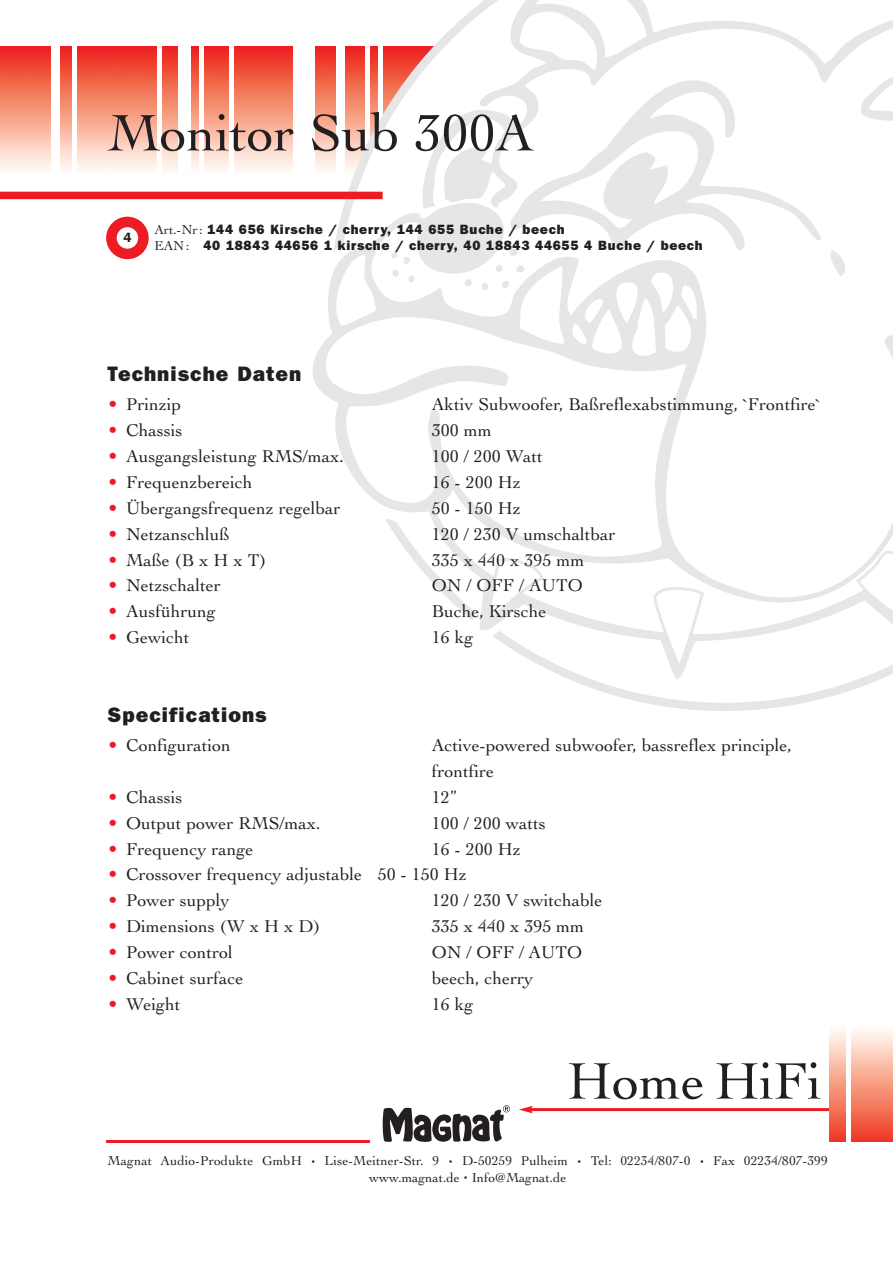
<style>
.page{position:relative;width:893px;height:1263px;background:#fff}
.page>*{position:absolute;margin:0;border:0;box-sizing:border-box;transform-origin:0 0}
.t1{font:54px "Cochin";color:#231f20}
.t2{font:800 21px "Franklin Gothic";letter-spacing:.05em;color:#231f20}
.t3{font:18px/25.8px "Cochin";color:#231f20}
.t4{font:13.5px/16.2px "Cochin";letter-spacing:.01em;color:#231f20;text-align:center}
.t5{font:800 13.5px/16.2px "Franklin Gothic";letter-spacing:.05em;color:#231f20}
.t6{font:600 13.5px "Franklin Gothic";color:#231f20}
.s1{font-family:"Cochin";font-weight:400}
.s2{font-family:"Franklin Gothic";font-weight:800;color:#ed1c24}
.s3{font-size:7.5px}
</style>
<div class="page">
<svg style="left:106px;top:217px;width:43px;height:42px"></svg>
<img style="left:0;top:47px;width:293px;height:123px">
<div style="left:51px;top:47px;width:8px;height:127px;background:#fff"></div>
<hr style="left:72px;top:47px;width:4px;height:127px;background:#fff">
<hr style="left:157px;top:47px;width:4px;height:127px;background:#fff">
<div style="left:178px;top:47px;width:13px;height:127px;background:#fff"></div>
<hr style="left:200px;top:47px;width:4px;height:127px;background:#fff">
<div style="left:229px;top:47px;width:5px;height:127px;background:#fff"></div>
<svg style="left:572px;top:680px;width:305px;height:31px"></svg>
<svg style="left:301px;top:0;width:591px;height:680px"></svg>
<svg style="left:317px;top:311px;width:119px;height:252px"></svg>
<svg style="left:868px;top:79px;width:24px;height:45px"></svg>
<svg style="left:517px;top:0;width:129px;height:70px"></svg>
<svg style="left:436px;top:124px;width:456px;height:530px"></svg>
<svg style="left:854px;top:549px;width:38px;height:69px"></svg>
<svg style="left:653px;top:586px;width:52px;height:87px"></svg>
<svg style="left:463px;top:556px;width:82px;height:88px"></svg>
<svg style="left:375px;top:506px;width:37px;height:18px"></svg>
<svg style="left:325px;top:238px;width:51px;height:88px"></svg>
<div style="left:335px;top:248px;width:10px;height:10px;background:#fff;border-radius:50%"></div>
<div style="left:0;top:192px;width:382px;height:7px;background:#ed1c24"></div>
<hr style="left:530px;top:1108px;width:362px;height:3px;background:#ed1c24">
<svg style="left:519px;top:1106px;width:13px;height:7px"></svg>
<hr style="left:106px;top:1140px;width:264px;height:3px;background:#ed1c24">
<svg style="left:382px;top:1105px;width:128px;height:37px"></svg>
<img style="left:829px;top:1029px;width:63px;height:112px">
<hr style="left:846px;top:1025px;width:4px;height:116px;background:#fff">
<h1 class="t1" style="left:108px;top:112px;width:427px">Monitor Sub 300A</h1>
<p class="t6" style="left:123px;top:233px;width:10px">4</p>
<p class="t5" style="left:154px;top:223px;width:549px"><span class="s1">Art.-Nr:</span> 144 656 Kirsche / cherry, 144 655 Buche / beech<br><span class="s1">EAN:</span> 40 18843 44656 1 kirsche / cherry, 40 18843 44655 4 Buche / beech</p>
<p class="t2" style="left:108px;top:367px;width:195px">Technische Daten</p>
<p class="t3" style="left:108px;top:393px;width:75px"><span class="s2">•</span> Prinzip</p>
<p class="t3" style="left:432px;top:393px;width:390px">Aktiv Subwoofer, Baßreflexabstimmung, `Frontfire`</p>
<p class="t3" style="left:108px;top:419px;width:76px"><span class="s2">•</span> Chassis</p>
<p class="t3" style="left:432px;top:419px;width:61px">300 mm</p>
<p class="t3" style="left:108px;top:445px;width:238px"><span class="s2">•</span> Ausgangsleistung RMS/max.</p>
<p class="t3" style="left:432px;top:445px;width:112px">100 / 200 Watt</p>
<p class="t3" style="left:108px;top:471px;width:146px"><span class="s2">•</span> Frequenzbereich</p>
<p class="t3" style="left:432px;top:471px;width:90px">16 - 200 Hz</p>
<p class="t3" style="left:108px;top:497px;width:234px"><span class="s2">•</span> Übergangsfrequenz regelbar</p>
<p class="t3" style="left:432px;top:497px;width:90px">50 - 150 Hz</p>
<p class="t3" style="left:108px;top:523px;width:123px"><span class="s2">•</span> Netzanschluß</p>
<p class="t3" style="left:432px;top:523px;width:185px">120 / 230 V umschaltbar</p>
<p class="t3" style="left:108px;top:548px;width:160px"><span class="s2">•</span> Maße (B x H x T)</p>
<p class="t3" style="left:432px;top:548px;width:154px">335 x 440 x 395 mm</p>
<p class="t3" style="left:108px;top:574px;width:115px"><span class="s2">•</span> Netzschalter</p>
<p class="t3" style="left:432px;top:574px;width:152px">ON / OFF / AUTO</p>
<p class="t3" style="left:108px;top:600px;width:110px"><span class="s2">•</span> Ausführung</p>
<p class="t3" style="left:432px;top:600px;width:116px">Buche, Kirsche</p>
<p class="t3" style="left:108px;top:626px;width:83px"><span class="s2">•</span> Gewicht</p>
<p class="t3" style="left:432px;top:626px;width:43px">16 kg</p>
<p class="t2" style="left:108px;top:708px;width:160px">Specifications</p>
<p class="t3" style="left:108px;top:734px;width:125px"><span class="s2">•</span> Configuration</p>
<p class="t3" style="left:432px;top:734px;width:362px">Active-powered subwoofer, bassreflex principle, frontfire</p>
<p class="t3" style="left:108px;top:786px;width:76px"><span class="s2">•</span> Chassis</p>
<p class="t3" style="left:432px;top:786px;width:26px">12”</p>
<p class="t3" style="left:108px;top:812px;width:214px"><span class="s2">•</span> Output power RMS/max.</p>
<p class="t3" style="left:432px;top:812px;width:115px">100 / 200 watts</p>
<p class="t3" style="left:108px;top:837px;width:147px"><span class="s2">•</span> Frequency range</p>
<p class="t3" style="left:432px;top:837px;width:90px">16 - 200 Hz</p>
<p class="t3" style="left:108px;top:863px;width:360px"><span class="s2">•</span> Crossover frequency adjustable 50 - 150 Hz</p>
<p class="t3" style="left:108px;top:889px;width:123px"><span class="s2">•</span> Power supply</p>
<p class="t3" style="left:432px;top:889px;width:172px">120 / 230 V switchable</p>
<p class="t3" style="left:108px;top:915px;width:214px"><span class="s2">•</span> Dimensions (W x H x D)</p>
<p class="t3" style="left:432px;top:915px;width:154px">335 x 440 x 395 mm</p>
<p class="t3" style="left:108px;top:941px;width:127px"><span class="s2">•</span> Power control</p>
<p class="t3" style="left:432px;top:941px;width:152px">ON / OFF / AUTO</p>
<p class="t3" style="left:108px;top:967px;width:137px"><span class="s2">•</span> Cabinet surface</p>
<p class="t3" style="left:432px;top:967px;width:103px">beech, cherry</p>
<p class="t3" style="left:108px;top:993px;width:74px"><span class="s2">•</span> Weight</p>
<p class="t3" style="left:432px;top:993px;width:43px">16 kg</p>
<h1 class="t1" style="left:567px;top:1060px;width:256px">Home HiFi</h1>
<p class="t4" style="left:108px;top:1154px;width:721px">Magnat Audio-Produkte GmbH <span class="s3">•</span> Lise-Meitner-Str. 9 <span class="s3">•</span> D-50259 Pulheim <span class="s3">•</span> Tel: 02234/807-0 <span class="s3">•</span> Fax 02234/807-399 www.magnat.de <span class="s3">•</span> Info@Magnat.de</p>
</div>
